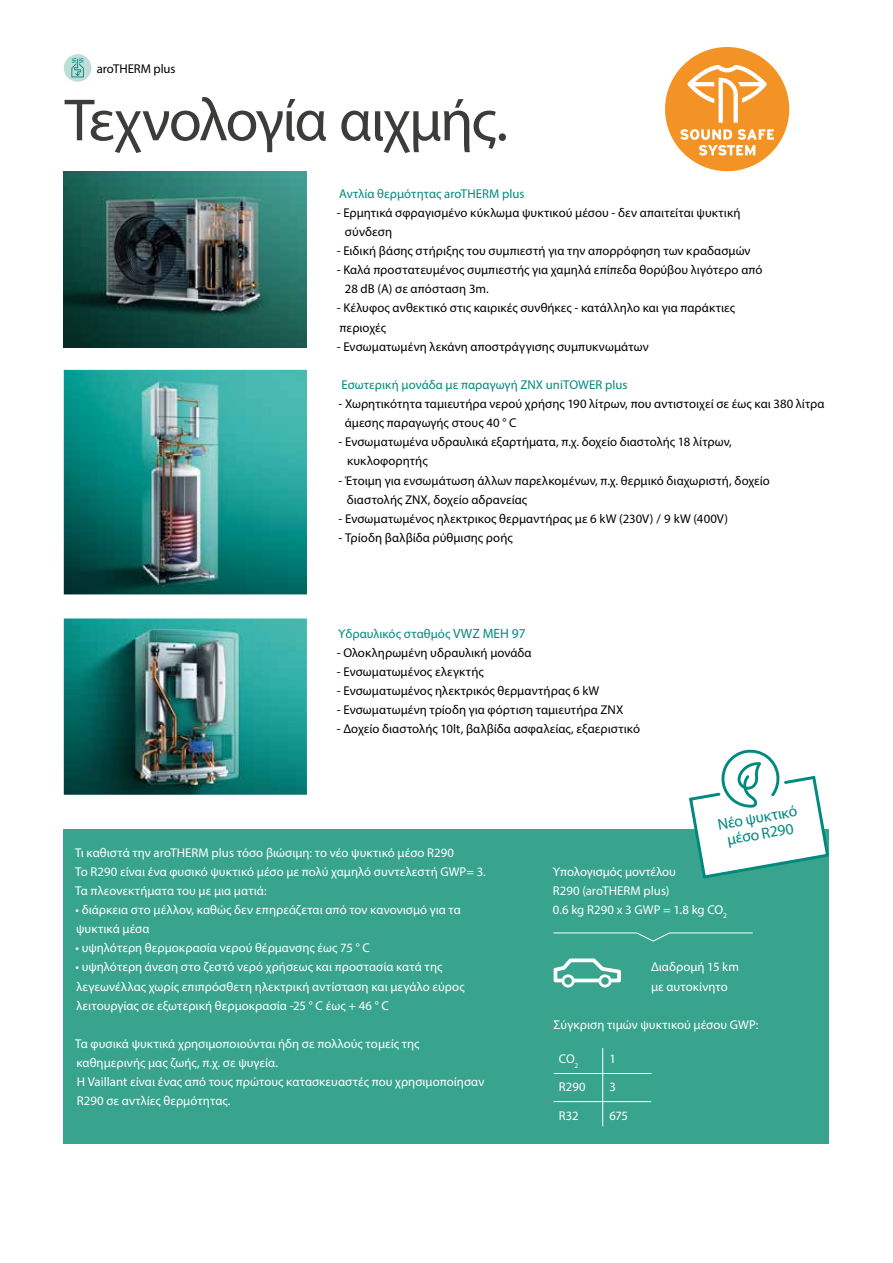
<style>
.page{position:relative;width:893px;height:1263px;background:#fff}
.page>*{position:absolute;margin:0;border:0;box-sizing:border-box;transform-origin:0 0}
.t1{font:60px "Myriad Pro";letter-spacing:-.03em;color:#3c3c3b}
.t2{font:15.75px/16.5px "Myriad Pro";color:#00897e;text-align:center}
.t3{font:12.75px/19.2px "Myriad Pro";letter-spacing:.005em;color:#000}
.t4{font:12.75px/19.2px "Myriad Pro";letter-spacing:.005em;color:#fff}
.t5{font:12.75px "Myriad Pro";letter-spacing:.005em;color:#00897e}
.s1{font-size:13.5px}
</style>
<div class="page">
<img style="left:64px;top:171px;width:243px;height:177px">
<img style="left:64px;top:370px;width:243px;height:224px">
<div style="left:64px;top:829px;width:765px;height:314px;background:#39a48e"></div>
<svg style="left:553px;top:932px;width:200px;height:10px"></svg>
<hr style="left:554px;top:1073px;width:97px;height:1px;background:#fff">
<hr style="left:554px;top:1101px;width:97px;height:1px;background:#fff">
<hr style="left:602px;top:1048px;width:1px;height:78px;background:#fff">
<div style="left:665px;top:47px;width:124px;height:124px;background:#f39325;border-radius:50%"></div>
<svg style="left:687px;top:65px;width:80px;height:58px"></svg>
<svg style="left:680px;top:129px;width:94px;height:27px"></svg>
<svg style="left:554px;top:958px;width:67px;height:29px"></svg>
<svg style="left:689px;top:749px;width:141px;height:130px"></svg>
<div style="left:64px;top:54px;width:27px;height:28px;background:#bcdad4;border-radius:50%"></div>
<svg style="left:71px;top:58px;width:13px;height:19px"></svg>
<img style="left:64px;top:618px;width:243px;height:177px">
<p class="t3" style="left:97px;top:58px;width:80px">aroTHERM plus</p>
<h1 class="t1" style="left:65px;top:83px;width:445px">Τεχνολογία αιχμής.</h1>
<p class="t5" style="left:339px;top:186px;width:187px">Αντλία θερμότητας aroTHERM plus</p>
<p class="t3" style="left:345px;top:203px;width:397px;text-indent:-8px">- Ερμητικά σφραγισμένο κύκλωμα ψυκτικού μέσου - δεν απαιτείται ψυκτική σύνδεση</p>
<p class="t3" style="left:337px;top:241px;width:415px">- Ειδική βάσης στήριξης του συμπιεστή για την απορρόφηση των κραδασμών</p>
<p class="t3" style="left:345px;top:260px;width:419px;text-indent:-8px">- Καλά προστατευμένος συμπιεστής για χαμηλά επίπεδα θορύβου λιγότερο από<br>28 dB (A) σε απόσταση 3m.</p>
<p class="t3" style="left:337px;top:298px;width:400px">- Κέλυφος ανθεκτικό στις καιρικές συνθήκες - κατάλληλο και για παράκτιες περιοχές</p>
<p class="t3" style="left:337px;top:337px;width:313px">- Ενσωματωμένη λεκάνη αποστράγγισης συμπυκνωμάτων</p>
<p class="t5" style="left:341px;top:377px;width:288px">Εσωτερική μονάδα με παραγωγή ΖΝΧ uniTOWER plus</p>
<p class="t3" style="left:345px;top:394px;width:481px;text-indent:-6px">- Χωρητικότητα ταμιευτήρα νερού χρήσης 190 λίτρων, που αντιστοιχεί σε έως και 380 λίτρα άμεσης παραγωγής στους 40 ° C</p>
<p class="t3" style="left:347px;top:432px;width:386px;text-indent:-9px">- Ενσωματωμένα υδραυλικά εξαρτήματα, π.χ. δοχείο διαστολής 18 λίτρων, κυκλοφορητής</p>
<p class="t3" style="left:347px;top:470px;width:424px;text-indent:-8px">- Έτοιμη για ενσωμάτωση άλλων παρελκομένων, π.χ. θερμικό διαχωριστή, δοχείο διαστολής ΖΝΧ, δοχείο αδρανείας</p>
<p class="t3" style="left:338px;top:509px;width:391px">- Ενσωματωμένος ηλεκτρικος θερμαντήρας με 6 kW (230V) / 9 kW (400V)</p>
<p class="t3" style="left:338px;top:528px;width:176px">- Τρίοδη βαλβίδα ρύθμισης ροής</p>
<p class="t5" style="left:338px;top:625px;width:189px">Υδραυλικός σταθμός <span class="s1">VWZ MEH 97</span></p>
<p class="t3" style="left:337px;top:643px;width:196px">- Ολοκληρωμένη υδραυλική μονάδα</p>
<p class="t3" style="left:337px;top:662px;width:148px">- Ενσωματωμένος ελεγκτής</p>
<p class="t3" style="left:337px;top:681px;width:264px">- Ενσωματωμένος ηλεκτρικός θερμαντήρας 6 kW</p>
<p class="t3" style="left:337px;top:700px;width:288px">- Ενσωματωμένη τρίοδη για φόρτιση ταμιευτήρα ΖΝΧ</p>
<p class="t3" style="left:337px;top:719px;width:305px">- Δοχείο διαστολής 10lt, βαλβίδα ασφαλείας, εξαεριστικό</p>
<p class="t4" style="left:75px;top:843px;width:412px">Τι καθιστά την aroTHERM plus τόσο βιώσιμη: το νέο ψυκτικό μέσο R290<br>Το R290 είναι ένα φυσικό ψυκτικό μέσο με πολύ χαμηλό συντελεστή GWP= 3.<br>Τα πλεονεκτήματα του με μια ματιά:</p>
<p class="t4" style="left:75px;top:900px;width:387px">• διάρκεια στο μέλλον, καθώς δεν επηρεάζεται από τον κανονισμό για τα ψυκτικά μέσα</p>
<p class="t4" style="left:75px;top:938px;width:296px">• υψηλότερη θερμοκρασία νερού θέρμανσης έως 75 ° C</p>
<p class="t4" style="left:75px;top:957px;width:391px">• υψηλότερη άνεση στο ζεστό νερό χρήσεως και προστασία κατά της λεγεωνέλλας χωρίς επιπρόσθετη ηλεκτρική αντίσταση και μεγάλο εύρος λειτουργίας σε εξωτερική θερμοκρασία -25 ° C έως + 46 ° C</p>
<p class="t4" style="left:75px;top:1034px;width:411px">Τα φυσικά ψυκτικά χρησιμοποιούνται ήδη σε πολλούς τομείς της καθημερινής μας ζωής, π.χ. σε ψυγεία.<br>Η Vaillant είναι ένας από τους πρώτους κατασκευαστές που χρησιμοποίησαν R290 σε αντλίες θερμότητας.</p>
<p class="t2" style="left:716px;top:816px;width:82px;rotate:-10deg">Νέο ψυκτικό μέσο R290</p>
<p class="t4" style="left:553px;top:862px;width:176px">Υπολογισμός μοντέλου<br>R290 (aroTHERM plus)<br>0.6 kg R290 x 3 GWP = 1.8 kg CO<sub>2</sub></p>
<p class="t4" style="left:651px;top:957px;width:90px">Διαδρομή 15 km με αυτοκίνητο</p>
<p class="t4" style="left:554px;top:1015px;width:206px">Σύγκριση τιμών ψυκτικού μέσου GWP:</p>
<p class="t4" style="left:559px;top:1049px;width:21px">CO<sub>2</sub></p>
<p class="t4" style="left:609px;top:1049px;width:8px">1</p>
<p class="t4" style="left:559px;top:1077px;width:28px">R290</p>
<p class="t4" style="left:609px;top:1077px;width:8px">3</p>
<p class="t4" style="left:559px;top:1105px;width:21px">R32</p>
<p class="t4" style="left:609px;top:1105px;width:20px">675</p>
</div>
